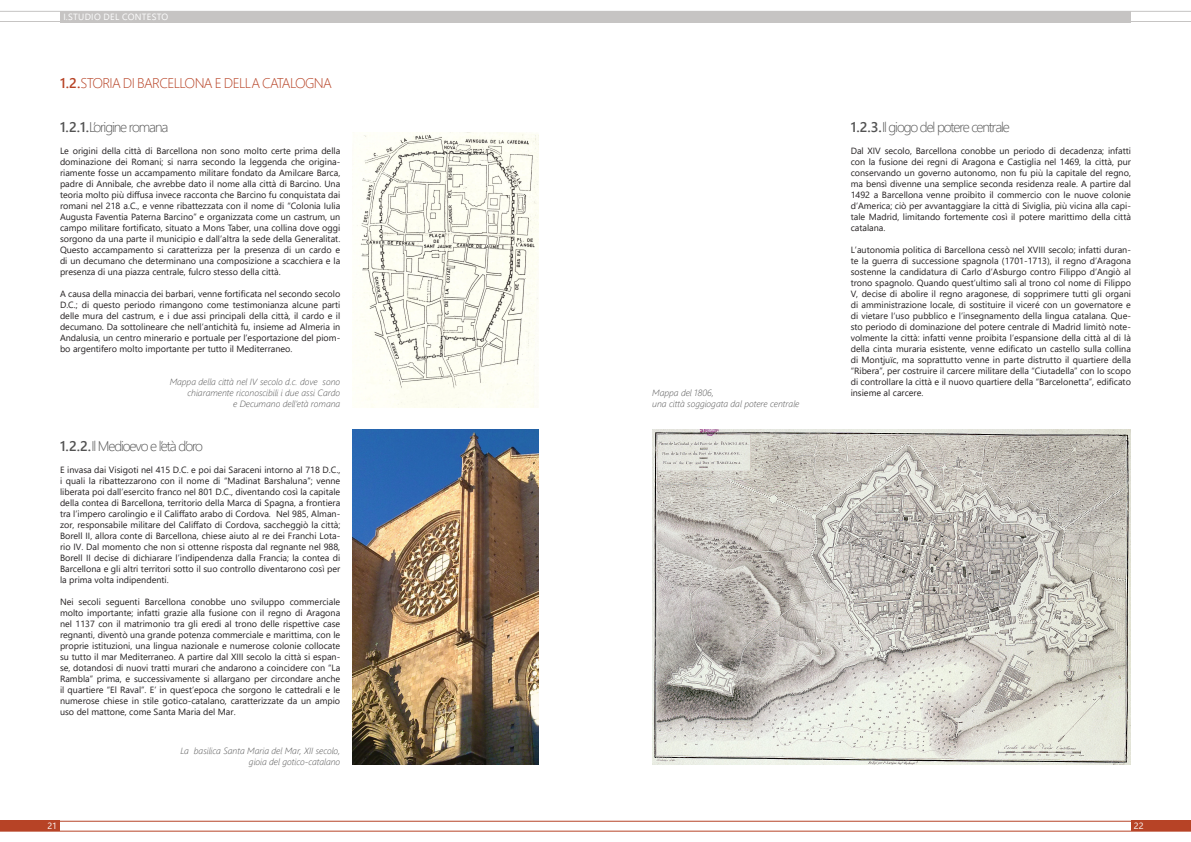
<style>
.page{position:relative;width:1191px;height:842px;background:#fff}
.page>*{position:absolute;margin:0;border:0;box-sizing:border-box;transform-origin:0 0}
.t1{font:300 14px "Segoe UI";letter-spacing:-.08em;color:#535353}
.t2{font:300 14px "Segoe UI";letter-spacing:-.045em;color:#b74326}
.t3{font:9px/11px "Segoe UI";color:#231f20;text-align:justify}
.Légende_image{font:italic 300 9px/11px "Segoe UI";color:#535353;text-align:right}
.t4{font:9px "Segoe UI";letter-spacing:.035em;color:#fff}
.s1{font-weight:600}
</style>
<div class="page">
<div style="left:60px;top:11px;width:535px;height:11px;background:#c6c4c3"></div>
<div style="left:595px;top:11px;width:536px;height:11px;background:#c6c4c3"></div>
<hr style="left:595px;top:21px;width:596px;height:1px;background:#c6c4c3">
<hr style="left:0;top:21px;width:595px;height:1px;background:#c6c4c3">
<hr style="left:595px;top:11px;width:596px;height:1px;background:#c6c4c3">
<hr style="left:0;top:11px;width:595px;height:1px;background:#c6c4c3">
<div style="left:0;top:821px;width:60px;height:10px;background:#b74326"></div>
<div style="left:1131px;top:821px;width:60px;height:10px;background:#b74326"></div>
<hr style="left:0;top:821px;width:1191px;height:1px;background:#b74326">
<hr style="left:0;top:831px;width:1191px;height:1px;background:#b74326">
<img style="left:652px;top:429px;width:479px;height:336px">
<img style="left:352px;top:132px;width:187px;height:275px">
<img style="left:352px;top:429px;width:187px;height:336px">
<p class="t4" style="left:63px;top:10px;width:28px">I.Studio</p>
<p class="t4" style="left:104px;top:10px;width:6px">del</p>
<p class="t4" style="left:122px;top:10px;width:26px">contesto</p>
<p class="t2" style="left:60px;top:72px;width:273px"><span class="s1">1.2.</span>STORIA DI BARCELLONA E DELLA CATALOGNA</p>
<p class="t1" style="left:60px;top:116px;width:110px"><span class="s1">1.2.1.</span>L’origine romana</p>
<p class="t3" style="left:60px;top:145px;width:282px">Le origini della città di Barcellona non sono molto certe prima della dominazione dei Romani; si narra secondo la leggenda che origina&shy;riamente fosse un accampamento militare fondato da Amilcare Barca, padre di Annibale, che avrebbe dato il nome alla città di Barcino. U na teoria molto più diffusa invece racconta che Barcino fu conquistata dai romani nel 218 a.C., e venne ribattezzata con il nome di “Colonia Iulia Augusta Faventia Paterna Barcino” e organizzata come un castrum, un campo militare fortificato, situato a Mons Taber, una collina dove oggi sorgono da una parte il municipio e dall’altra la sede della Generalitat.<br>Questo accampamento si caratterizza per la presenza di un cardo e di un decumano che determinano una composizione a scacchiera e la presenza di una piazza centrale, fulcro stesso della città.</p>
<p class="t3" style="left:60px;top:288px;width:282px">A causa della minaccia dei barbari, venne fortificata nel secondo secolo D.C.; di questo periodo rimangono come testimonianza alcune parti delle mura del castrum, e i due assi principali della città, il cardo e il decumano. Da sottolineare che nell’antichità fu, insieme ad Almeria in Andalusia, un centro minerario e portuale per l’esportazione del piom&shy;bo argentifero molto importante per tutto il Mediterraneo.</p>
<p class="Légende_image" style="left:170px;top:375px;width:172px">Mappa della città nel IV secolo d.c. dove sono chiaramente riconoscibili i due assi Cardo<br>e Decumano dell’età romana</p>
<p class="Légende_image" style="left:652px;top:386px;width:149px;text-align:left">Mappa del 1806,<br>una città soggiogata dal potere centrale</p>
<p class="t1" style="left:60px;top:435px;width:145px"><span class="s1">1.2.2.</span>Il Medioevo e l’età d’oro</p>
<p class="t3" style="left:60px;top:464px;width:282px">E invasa dai Visigoti nel 415 D.C. e poi dai Saraceni intorno al 718 D.C., i quali la ribattezzarono con il nome di “Madinat Barshaluna”; venne liberata poi dall’esercito franco nel 801 D.C., diventando così la capitale della contea di Barcellona, territorio della Marca di Spagna, a frontiera tra l’impero carolingio e il Califfato arabo di Cordova. Nel 985, Alman&shy;zor, responsabile militare del Califfato di Cordova, saccheggiò la città; Borell II, allora conte di Barcellona, chiese aiuto al re dei Franchi Lota&shy;rio IV. Dal momento che non si ottenne risposta dal regnante nel 988, Borell II decise di dichiarare l’indipendenza dalla Francia; la contea di Barcellona e gli altri territori sotto il suo controllo diventarono così per la prima volta indipendenti.</p>
<p class="t3" style="left:60px;top:596px;width:282px">Nei secoli seguenti Barcellona conobbe uno sviluppo commerciale molto importante; infatti grazie alla fusione con il regno di Aragona nel 1137 con il matrimonio tra gli eredi al trono delle rispettive case regnanti, diventò una grande potenza commerciale e marittima, con le proprie istituzioni, una lingua nazionale e numerose colonie collocate su tutto il mar Mediterraneo. A partire dal XIII secolo la città si espan&shy;se, dotandosi di nuovi tratti murari che andarono a coincidere con “La Rambla” prima, e successivamente si allargano per circondare anche il quartiere “El Raval”. E’ in quest’epoca che sorgono le cattedrali e le numerose chiese in stile gotico-catalano, caratterizzate da un ampio uso del mattone, come Santa Maria del Mar.</p>
<p class="t4" style="left:47px;top:819px;width:11px">21</p>
<p class="Légende_image" style="left:180px;top:744px;width:161px">La basilica Santa Maria del Mar, XII secolo, gioia del gotico-catalano</p>
<p class="t1" style="left:850px;top:116px;width:161px"><span class="s1">1.2.3.</span>Il giogo del potere centrale</p>
<p class="t3" style="left:850px;top:145px;width:282px">Dal XIV secolo, Barcellona conobbe un periodo di decadenza; infatti con la fusione dei regni di Aragona e Castiglia nel 1469, la città, pur conservando un governo autonomo, non fu più la capitale del regno, ma bensì divenne una semplice seconda residenza reale. A partire dal 1492 a Barcellona venne proibito il commercio con le nuove colonie d’America; ciò per avvantaggiare la città di Siviglia, più vicina alla capi&shy;tale Madrid, limitando fortemente così il potere marittimo della città catalana.</p>
<p class="t3" style="left:850px;top:244px;width:282px">L’autonomia politica di Barcellona cessò nel XVIII secolo; infatti duran&shy;te la guerra di successione spagnola (1701-1713), il regno d’Aragona sostenne la candidatura di Carlo d’Asburgo contro Filippo d’Angiò al trono spagnolo. Quando quest’ultimo salì al trono col nome di Filippo V, decise di abolire il regno aragonese, di sopprimere tutti gli organi di amministrazione locale, di sostituire il viceré con un governatore e di vietare l‘uso pubblico e l’insegnamento della lingua catalana. Que&shy;sto periodo di dominazione del potere centrale di Madrid limitò note&shy;volmente la città: infatti venne proibita l’espansione della città al di là della cinta muraria esistente, venne edificato un castello sulla collina di Montjuïc, ma soprattutto venne in parte distrutto il quartiere della “Ribera”, per costruire il carcere militare della “Ciutadella” con lo scopo di controllare la città e il nuovo quartiere della “Barcelonetta”, edificato insieme al carcere.</p>
<p class="t4" style="left:1133px;top:819px;width:11px">22</p>
</div>
